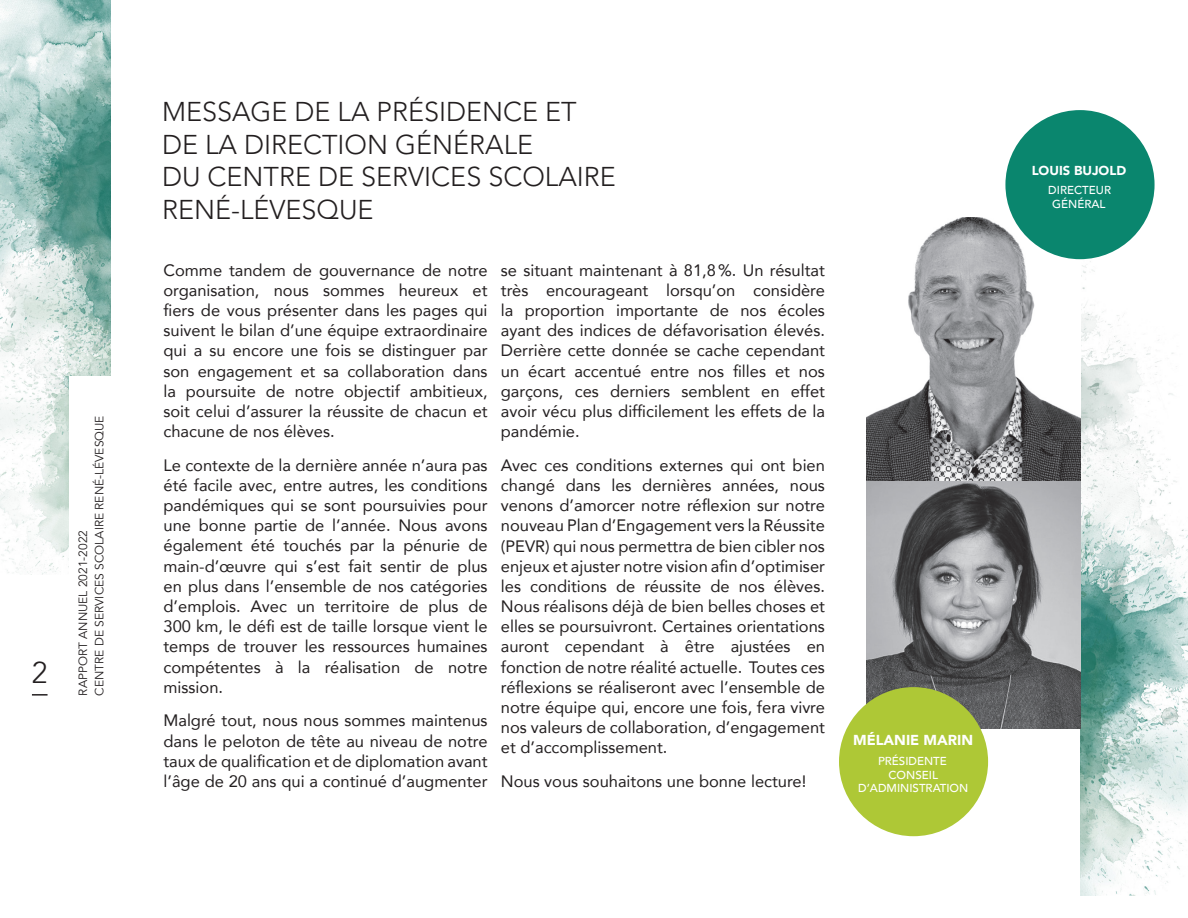
<style>
.page{position:relative;width:1188px;height:918px;background:#fff}
.page>*{position:absolute;margin:0;border:0;box-sizing:border-box;transform-origin:0 0}
.t1{font:300 30px "Avenir LT Std";color:#231f20}
.t2{font:300 27px/32.4px "Avenir LT Std";color:#231f20}
.t3{font:16.5px/20.2px "Avenir";color:#231f20;text-align:justify}
.t4{font:900 14.4px "Avenir";color:#fff}
.t5{font:900 12.9px "Avenir";color:#fff}
.t6{font:12px/16.5px "Avenir";color:#231f20}
.t7{font:500 11.55px/13.8px "Avenir";color:#fff;text-align:center}
</style>
<div class="page">
<img style="left:0;top:0;width:111px;height:575px">
<img style="left:1080px;top:224px;width:108px;height:671px">
<div style="left:69px;top:376px;width:43px;height:320px;background:#fff"></div>
<svg style="left:32px;top:694px;width:16px;height:2px"></svg>
<img style="left:866px;top:218px;width:214px;height:511px">
<div style="left:1005px;top:110px;width:150px;height:149px;background:#0a866e;border-radius:50%"></div>
<div style="left:839px;top:687px;width:149px;height:149px;background:#aec836;border-radius:50%"></div>
<h1 class="t1" style="left:32px;top:655px;width:17px">2</h1>
<p class="t6" style="left:75px;top:696px;width:282px;rotate:-90deg">RAPPORT ANNUEL 2021-2022<br>CENTRE DE SERVICES SCOLAIRE RENÉ-LÉVESQUE</p>
<p class="t2" style="left:162px;top:96px;width:416px">MESSAGE DE LA PRÉSIDENCE ET<br>DE LA DIRECTION GÉNÉRALE</p>
<p class="t2" style="left:162px;top:161px;width:455px">DU CENTRE DE SERVICES SCOLAIRE<br>RENÉ-LÉVESQUE</p>
<p class="t5" style="left:1032px;top:159px;width:96px">LOUIS BUJOLD</p>
<p class="t7" style="left:1048px;top:182px;width:64px">DIRECTEUR<br>GÉNÉRAL</p>
<p class="t3" style="left:163px;top:259px;width:326px">Comme tandem de gouvernance de notre organisation, nous sommes heureux et fiers de vous présenter dans les pages qui suivent le bilan d’une équipe extraordinaire qui a su encore une fois se distinguer par son engagement et sa collaboration dans la poursuite de notre objectif ambitieux, soit celui d’assurer la réussite de chacun et chacune de nos élèves.</p>
<p class="t3" style="left:163px;top:454px;width:326px">Le contexte de la dernière année n’aura pas été facile avec, entre autres, les conditions pandémiques qui se sont poursuivies pour une bonne partie de l’année. Nous avons également été touchés par la pénurie de main-d’œuvre qui s’est fait sentir de plus en plus dans l’ensemble de nos catégories d’emplois. Avec un territoire de plus de 300 km, le défi est de taille lorsque vient le temps de trouver les ressources humaines compétentes à la réalisation de notre mission.</p>
<p class="t3" style="left:163px;top:710px;width:326px">Malgré tout, nous nous sommes maintenus dans le peloton de tête au niveau de notre taux de qualification et de diplomation avant l’âge de 20 ans qui a continué d’augmenter</p>
<p class="t3" style="left:501px;top:259px;width:326px">se situant maintenant à 81,8%. Un résultat très encourageant lorsqu’on considère la proportion importante de nos écoles ayant des indices de défavorisation élevés.<br>Derrière cette donnée se cache cependant un écart accentué entre nos filles et nos garçons, ces derniers semblent en effet avoir vécu plus difficilement les effets de la pandémie.</p>
<p class="t3" style="left:501px;top:454px;width:326px">Avec ces conditions externes qui ont bien changé dans les dernières années, nous venons d’amorcer notre réflexion sur notre nouveau Plan d’Engagement vers la Réussite (PEVR) qui nous permettra de bien cibler nos enjeux et ajuster notre vision afin d’optimiser les conditions de réussite de nos élèves.<br>Nous réalisons déjà de bien belles choses et elles se poursuivront. Certaines orientations auront cependant à être ajustées en fonction de notre réalité actuelle. Toutes ces réflexions se réaliseront avec l’ensemble de notre équipe qui, encore une fois, fera vivre nos valeurs de collaboration, d’engagement et d’accomplissement.</p>
<p class="t3" style="left:501px;top:771px;width:307px">Nous vous souhaitons une bonne lecture!</p>
<p class="t4" style="left:853px;top:728px;width:122px">MÉLANIE MARIN</p>
<p class="t7" style="left:858px;top:753px;width:112px">PRÉSIDENTE<br>CONSEIL<br>D’ADMINISTRATION</p>
</div>
